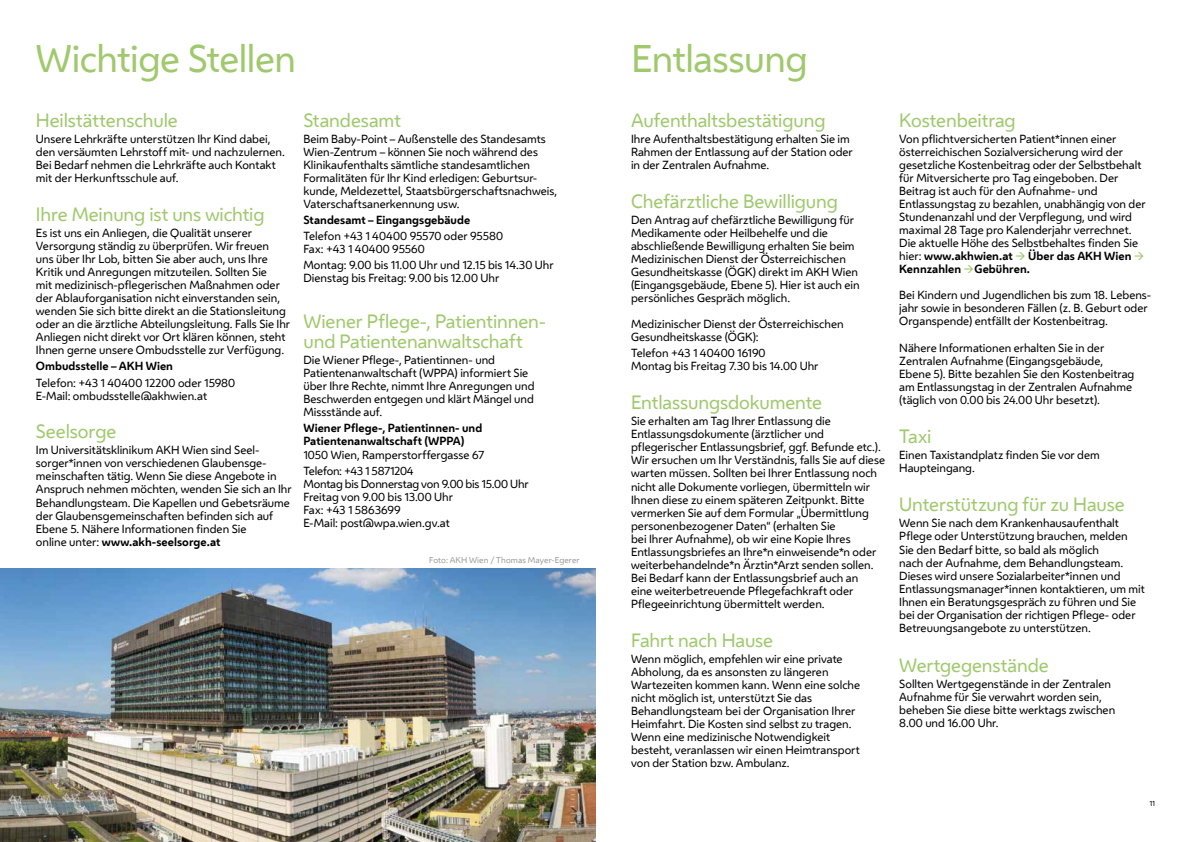
<style>
.page{position:relative;width:1191px;height:842px;background:#fff}
.page>*{position:absolute;margin:0;border:0;box-sizing:border-box;transform-origin:0 0}
.t1{font:36px "Wiener Melange";letter-spacing:-.015em;color:#a0c96d}
.t2{font:18px/20px "Wiener Melange";letter-spacing:-.005em;color:#a0c96d}
.t3{font:11px/13px "Wiener Melange";color:#000}
.t4{font:700 11px/13px "Wiener Melange";letter-spacing:.005em;color:#000}
.t5{font:8px "Wiener Melange";letter-spacing:.015em;color:#9d9d9c}
.t6{font:7px "Wiener Melange";color:#000}
.s1{font-weight:700}
.s2{color:#a0c96d}
</style>
<div class="page">
<img style="left:0;top:569px;width:595px;height:273px">
<h1 class="t1" style="left:36px;top:31px;width:261px">Wichtige Stellen</h1>
<h1 class="t1" style="left:631px;top:31px;width:178px">Entlassung</h1>
<h2 class="t2" style="left:36px;top:110px;width:143px">Heilstättenschule</h2>
<p class="t3" style="left:36px;top:132px;width:250px">Unsere Lehrkräfte unterstützen Ihr Kind dabei, den versäumten Lehrstoff mit- und nachzulernen.<br>Bei Bedarf nehmen die Lehrkräfte auch Kontakt mit der Herkunftsschule auf.</p>
<h2 class="t2" style="left:36px;top:204px;width:230px">Ihre Meinung ist uns wichtig</h2>
<p class="t3" style="left:36px;top:226px;width:256px">Es ist uns ein Anliegen, die Qualität unserer Versorgung ständig zu überprüfen. Wir freuen<br>uns über Ihr Lob, bitten Sie aber auch, uns Ihre Kritik und Anregungen mitzuteilen. Sollten Sie<br>mit medizinisch-pflegerischen Maßnahmen oder der Ablauforganisation nicht einverstanden sein, wenden Sie sich bitte direkt an die Stationsleitung oder an die ärztliche Abteilungsleitung. Falls Sie Ihr Anliegen nicht direkt vor Ort klären können, steht Ihnen gerne unsere Ombudsstelle zur Verfügung.</p>
<p class="t4" style="left:36px;top:359px;width:139px">Ombudsstelle – AKH Wien</p>
<p class="t3" style="left:36px;top:375px;width:201px">Telefon: +43 1 40400 12200 oder 15980<br>E-Mail: ombudsstelle@akhwien.at</p>
<h2 class="t2" style="left:36px;top:421px;width:82px">Seelsorge</h2>
<p class="t3" style="left:36px;top:443px;width:257px">Im Universitätsklinikum AKH Wien sind Seel&shy;sorger*innen von verschiedenen Glaubensge&shy;meinschaften tätig. Wenn Sie diese Angebote in Anspruch nehmen möchten, wenden Sie sich an Ihr Behandlungsteam. Die Kapellen und Gebetsräume der Glaubensgemeinschaften befinden sich auf Ebene 5. Nähere Informationen finden Sie<br>online unter: <span class="s1">www.akh-seelsorge.at</span></p>
<h2 class="t2" style="left:303px;top:110px;width:99px">Standesamt</h2>
<p class="t3" style="left:303px;top:132px;width:255px">Beim Baby-Point – Außenstelle des Standesamts Wien-Zentrum – können Sie noch während des Klinikaufenthalts sämtliche standesamtlichen Formalitäten für Ihr Kind erledigen: Geburtsur&shy;kunde, Meldezettel, Staatsbürgerschaftsnachweis, Vaterschaftsanerkennung usw.</p>
<p class="t4" style="left:303px;top:213px;width:168px">Standesamt – Eingangsgebäude</p>
<p class="t3" style="left:303px;top:229px;width:201px">Telefon +43 1 40400 95570 oder 95580<br>Fax: +43 1 40400 95560</p>
<p class="t3" style="left:303px;top:258px;width:252px">Montag: 9.00 bis 11.00 Uhr und 12.15 bis 14.30 Uhr<br>Dienstag bis Freitag: 9.00 bis 12.00 Uhr</p>
<h2 class="t2" style="left:303px;top:311px;width:244px">Wiener Pflege-, Patientinnen&shy;und Patientenanwaltschaft</h2>
<p class="t3" style="left:303px;top:353px;width:233px">Die Wiener Pflege-, Patientinnen- und Patientenanwaltschaft (WPPA) informiert Sie über Ihre Rechte, nimmt Ihre Anregungen und Beschwerden entgegen und klärt Mängel und Missstände auf.</p>
<p class="t4" style="left:303px;top:421px;width:180px">Wiener Pflege-, Patientinnen- und<br>Patientenanwaltschaft (WPPA)</p>
<p class="t3" style="left:303px;top:446px;width:182px;line-height:16px">1050 Wien, Ramperstorffergasse 67<br>Telefon: +43 1 5871204</p>
<p class="t3" style="left:303px;top:476px;width:227px">Montag bis Donnerstag von 9.00 bis 15.00 Uhr<br>Freitag von 9.00 bis 13.00 Uhr<br>Fax: +43 1 5863699<br>E-Mail: post@wpa.wien.gv.at</p>
<p class="t5" style="left:429px;top:554px;width:152px">Foto: AKH Wien / Thomas Mayer-Egerer</p>
<h2 class="t2" style="left:631px;top:110px;width:196px">Aufenthaltsbestätigung</h2>
<p class="t3" style="left:631px;top:132px;width:223px">Ihre Aufenthaltsbestätigung erhalten Sie im<br>Rahmen der Entlassung auf der Station oder in der Zentralen Aufnahme.</p>
<h2 class="t2" style="left:631px;top:191px;width:208px">Chefärztliche Bewilligung</h2>
<p class="t3" style="left:631px;top:213px;width:230px">Den Antrag auf chefärztliche Bewilligung für Medikamente oder Heilbehelfe und die abschließende Bewilligung erhalten Sie beim Medizinischen Dienst der Österreichischen Gesundheitskasse (ÖGK) direkt im AKH Wien (Eingangsgebäude, Ebene 5). Hier ist auch ein persönliches Gespräch möglich.</p>
<p class="t3" style="left:631px;top:317px;width:214px">Medizinischer Dienst der Österreichischen<br>Gesundheitskasse (ÖGK):</p>
<p class="t3" style="left:631px;top:346px;width:189px">Telefon +43 1 40400 16190<br>Montag bis Freitag 7.30 bis 14.00 Uhr</p>
<h2 class="t2" style="left:631px;top:392px;width:193px">Entlassungsdokumente</h2>
<p class="t3" style="left:631px;top:414px;width:255px">Sie erhalten am Tag Ihrer Entlassung die Entlassungsdokumente (ärztlicher und pflegerischer Entlassungsbrief, ggf. Befunde etc.).<br>Wir ersuchen um Ihr Verständnis, falls Sie auf diese warten müssen. Sollten bei Ihrer Entlassung noch nicht alle Dokumente vorliegen, übermitteln wir Ihnen diese zu einem späteren Zeitpunkt. Bitte vermerken Sie auf dem Formular „Übermittlung personenbezogener Daten“ (erhalten Sie<br>bei Ihrer Aufnahme), ob wir eine Kopie Ihres Entlassungsbriefes an Ihre*n einweisende*n oder weiterbehandelnde*n Ärztin*Arzt senden sollen.<br>Bei Bedarf kann der Entlassungsbrief auch an<br>eine weiterbetreuende Pflegefachkraft oder Pflegeeinrichtung übermittelt werden.</p>
<h2 class="t2" style="left:631px;top:629px;width:144px">Fahrt nach Hause</h2>
<p class="t3" style="left:631px;top:651px;width:231px">Wenn möglich, empfehlen wir eine private Abholung, da es ansonsten zu längeren Wartezeiten kommen kann. Wenn eine solche nicht möglich ist, unterstützt Sie das Behandlungsteam bei der Organisation Ihrer Heimfahrt. Die Kosten sind selbst zu tragen.<br>Wenn eine medizinische Notwendigkeit besteht, veranlassen wir einen Heimtransport von der Station bzw. Ambulanz.</p>
<h2 class="t2" style="left:899px;top:110px;width:118px">Kostenbeitrag</h2>
<p class="t3" style="left:899px;top:132px;width:248px">Von pflichtversicherten Patient*innen einer österreichischen Sozialversicherung wird der gesetzliche Kostenbeitrag oder der Selbstbehalt für Mitversicherte pro Tag eingeboben. Der Beitrag ist auch für den Aufnahme- und Entlassungstag zu bezahlen, unabhängig von der Stundenanzahl und der Verpflegung, und wird maximal 28 Tage pro Kalenderjahr verrechnet.<br>Die aktuelle Höhe des Selbstbehaltes finden Sie hier: <span class="s1">www.akhwien.at</span> <span class="s2">→</span> <span class="s1">Über das AKH Wien</span> <span class="s2">→ </span><span class="s1">Kennzahlen</span> <span class="s2">→</span><span class="s1">Gebühren.</span></p>
<p class="t3" style="left:899px;top:288px;width:253px">Bei Kindern und Jugendlichen bis zum 18. Lebens&shy;jahr sowie in besonderen Fällen (z. B. Geburt oder<br>Organspende) entfällt der Kostenbeitrag.</p>
<p class="t3" style="left:899px;top:340px;width:237px">Nähere Informationen erhalten Sie in der Zentralen Aufnahme (Eingangsgebäude, Ebene 5). Bitte bezahlen Sie den Kostenbeitrag am Entlassungstag in der Zentralen Aufnahme (täglich von 0.00 bis 24.00 Uhr besetzt).</p>
<h2 class="t2" style="left:899px;top:426px;width:34px">Taxi</h2>
<p class="t3" style="left:899px;top:448px;width:202px">Einen Taxistandplatz finden Sie vor dem<br>Haupteingang.</p>
<h2 class="t2" style="left:899px;top:494px;width:227px">Unterstützung für zu Hause</h2>
<p class="t3" style="left:899px;top:516px;width:247px">Wenn Sie nach dem Krankenhausaufenthalt Pflege oder Unterstützung brauchen, melden Sie den Bedarf bitte, so bald als möglich<br>nach der Aufnahme, dem Behandlungsteam.<br>Dieses wird unsere Sozialarbeiter*innen und Entlassungsmanager*innen kontaktieren, um mit Ihnen ein Beratungsgespräch zu führen und Sie bei der Organisation der richtigen Pflege- oder Betreuungsangebote zu unterstützen.</p>
<h2 class="t2" style="left:899px;top:654px;width:151px">Wertgegenstände</h2>
<p class="t3" style="left:899px;top:676px;width:217px">Sollten Wertgegenstände in der Zentralen Aufnahme für Sie verwahrt worden sein, beheben Sie diese bitte werktags zwischen 8.00 und 16.00 Uhr.</p>
<p class="t6" style="left:1149px;top:798px;width:7px">11</p>
</div>
